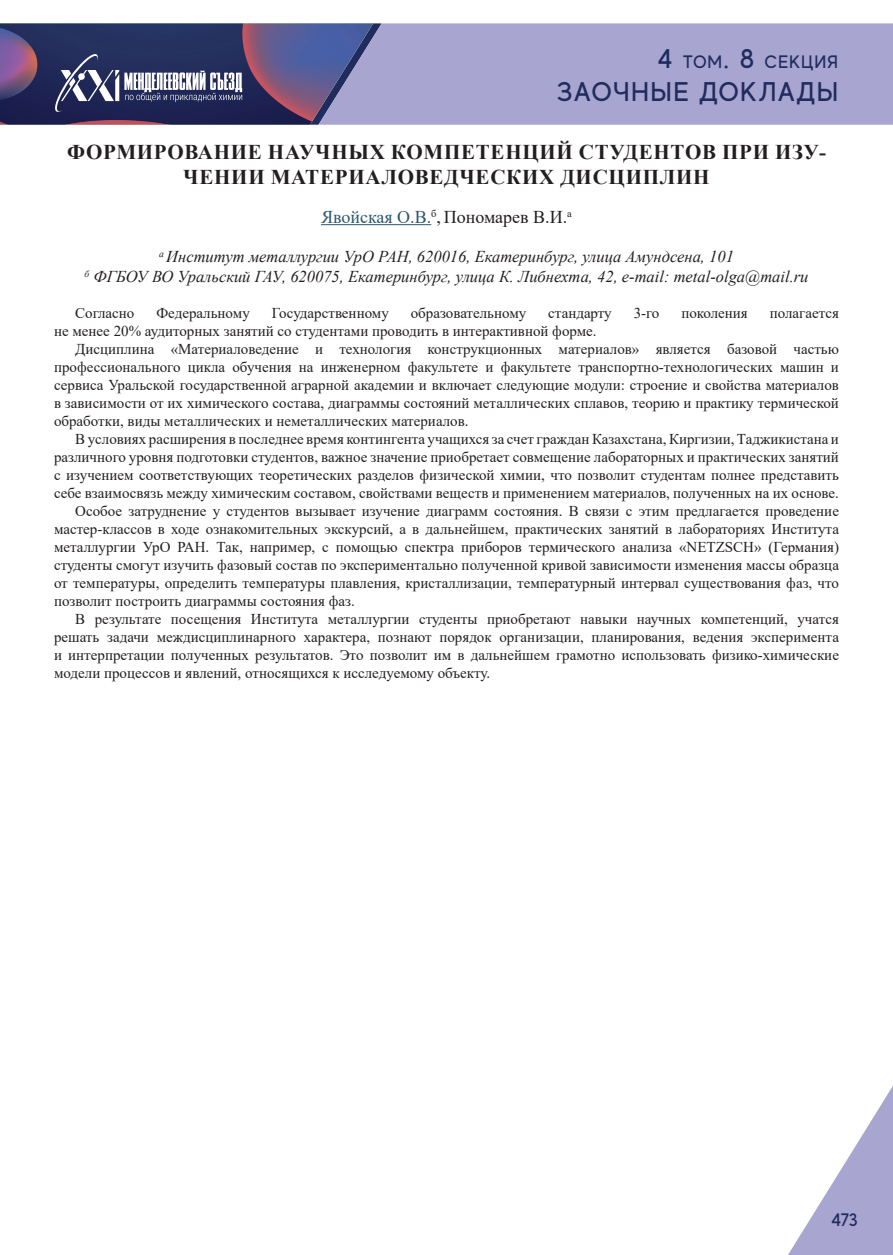
<style>
.page{position:relative;width:893px;height:1255px;background:#fff}
.page>*{position:absolute;margin:0;border:0;box-sizing:border-box;transform-origin:0 0}
.t1{font:500 27px "MADE Evolve Sans";letter-spacing:.05em;color:#1f2c5d}
.t2{font:700 21px/25.2px "Times New Roman";letter-spacing:.035em;color:#231f20;text-align:center}
.t3{font:18px "Times New Roman";color:#231f20}
.t4{font:500 18px "MADE Evolve Sans";letter-spacing:.05em;color:#1f2c5d}
.t5{font:italic 16.5px/19.8px "Times New Roman";color:#231f20;text-align:center}
.t6{font:15px "Times New Roman";color:#231f20}
.s1{font-size:27px}
.s2{color:#2e576f}
</style>
<div class="page">
<div style="left:382px;top:23px;width:511px;height:102px;background:#a9a5d1"></div>
<svg style="left:788px;top:1086px;width:105px;height:168px"></svg>
<svg style="left:0;top:23px;width:382px;height:102px;background:#504f7b"></svg>
<hr style="left:321px;top:224px;width:110px;height:1px;background:#2e576f">
<p class="t4" style="left:658px;top:51px;width:182px"><span class="s1">4</span> ТОМ<span class="s1">. 8</span> СЕКЦИЯ</p>
<h1 class="t1" style="left:557px;top:74px;width:283px">ЗАОЧНЫЕ ДОКЛАДЫ</h1>
<h2 class="t2" style="left:67px;top:139px;width:761px">ФОРМИРОВАНИЕ НАУЧНЫХ КОМПЕТЕНЦИЙ СТУДЕНТОВ ПРИ ИЗУ-<br>ЧЕНИИ МАТЕРИАЛОВЕДЧЕСКИХ ДИСЦИПЛИН</h2>
<p class="t3" style="left:321px;top:204px;width:252px"><span class="s2">Явойская О.В.</span><sup>б</sup>, Пономарев В.И.<sup>а</sup></p>
<p class="t5" style="left:84px;top:246px;width:725px"><sup>а</sup> Институт металлургии УрО РАН, 620016, Екатеринбург, улица Амундсена, 101<br><sup>б</sup> ФГБОУ ВО Уральский ГАУ, 620075, Екатеринбург, улица К. Либнехта, 42, e-mail: metal-olga@mail.ru</p>
<p class="t6" style="left:75px;top:302px;width:61px">Согласно</p>
<p class="t6" style="left:156px;top:302px;width:95px">Федеральному</p>
<p class="t6" style="left:272px;top:302px;width:119px">Государственному</p>
<p class="t6" style="left:411px;top:302px;width:117px">образовательному</p>
<p class="t6" style="left:548px;top:302px;width:65px">стандарту</p>
<p class="t6" style="left:634px;top:302px;width:27px">3-го</p>
<p class="t6" style="left:681px;top:302px;width:68px">поколения</p>
<p class="t6" style="left:770px;top:302px;width:71px">полагается</p>
<p class="t6" style="left:54px;top:320px;width:544px">не менее 20% аудиторных занятий со студентами проводить в интерактивной форме.</p>
<p class="t6" style="left:75px;top:338px;width:765px">Дисциплина «Материаловедение и технология конструкционных материалов» является базовой частью</p>
<p class="t6" style="left:54px;top:356px;width:786px">профессионального цикла обучения на инженерном факультете и факультете транспортно-технологических машин и</p>
<p class="t6" style="left:54px;top:374px;width:786px">сервиса Уральской государственной аграрной академии и включает следующие модули: строение и свойства материалов</p>
<p class="t6" style="left:54px;top:392px;width:786px">в зависимости от их химического состава, диаграммы состояний металлических сплавов, теорию и практику термической</p>
<p class="t6" style="left:54px;top:410px;width:416px">обработки, виды металлических и неметаллических материалов.</p>
<p class="t6" style="left:75px;top:428px;width:765px">В условиях расширения в последнее время контингента учащихся за счет граждан Казахстана, Киргизии, Таджикистана и</p>
<p class="t6" style="left:54px;top:446px;width:786px">различного уровня подготовки студентов, важное значение приобретает совмещение лабораторных и практических занятий</p>
<p class="t6" style="left:54px;top:464px;width:786px">с изучением соответствующих теоретических разделов физической химии, что позволит студентам полнее представить</p>
<p class="t6" style="left:54px;top:482px;width:786px">себе взаимосвязь между химическим составом, свойствами веществ и применением материалов, полученных на их основе.</p>
<p class="t6" style="left:75px;top:500px;width:765px">Особое затруднение у студентов вызывает изучение диаграмм состояния. В связи с этим предлагается проведение</p>
<p class="t6" style="left:54px;top:518px;width:786px">мастер-классов в ходе ознакомительных экскурсий, а в дальнейшем, практических занятий в лабораториях Института</p>
<p class="t6" style="left:54px;top:536px;width:786px">металлургии УрО РАН. Так, например, с помощью спектра приборов термического анализа «NETZSCH» (Германия)</p>
<p class="t6" style="left:54px;top:554px;width:786px">студенты смогут изучить фазовый состав по экспериментально полученной кривой зависимости изменения массы образца</p>
<p class="t6" style="left:54px;top:572px;width:786px">от температуры, определить температуры плавления, кристаллизации, температурный интервал существования фаз, что</p>
<p class="t6" style="left:54px;top:590px;width:302px">позволит построить диаграммы состояния фаз.</p>
<p class="t6" style="left:75px;top:608px;width:765px">В результате посещения Института металлургии студенты приобретают навыки научных компетенций, учатся</p>
<p class="t6" style="left:54px;top:626px;width:786px">решать задачи междисциплинарного характера, познают порядок организации, планирования, ведения эксперимента</p>
<p class="t6" style="left:54px;top:644px;width:786px">и интерпретации полученных результатов. Это позволит им в дальнейшем грамотно использовать физико-химические</p>
<p class="t6" style="left:54px;top:662px;width:438px">модели процессов и явлений, относящихся к исследуемому объекту.</p>
<p class="t4" style="left:831px;top:1208px;width:28px">473</p>
</div>
